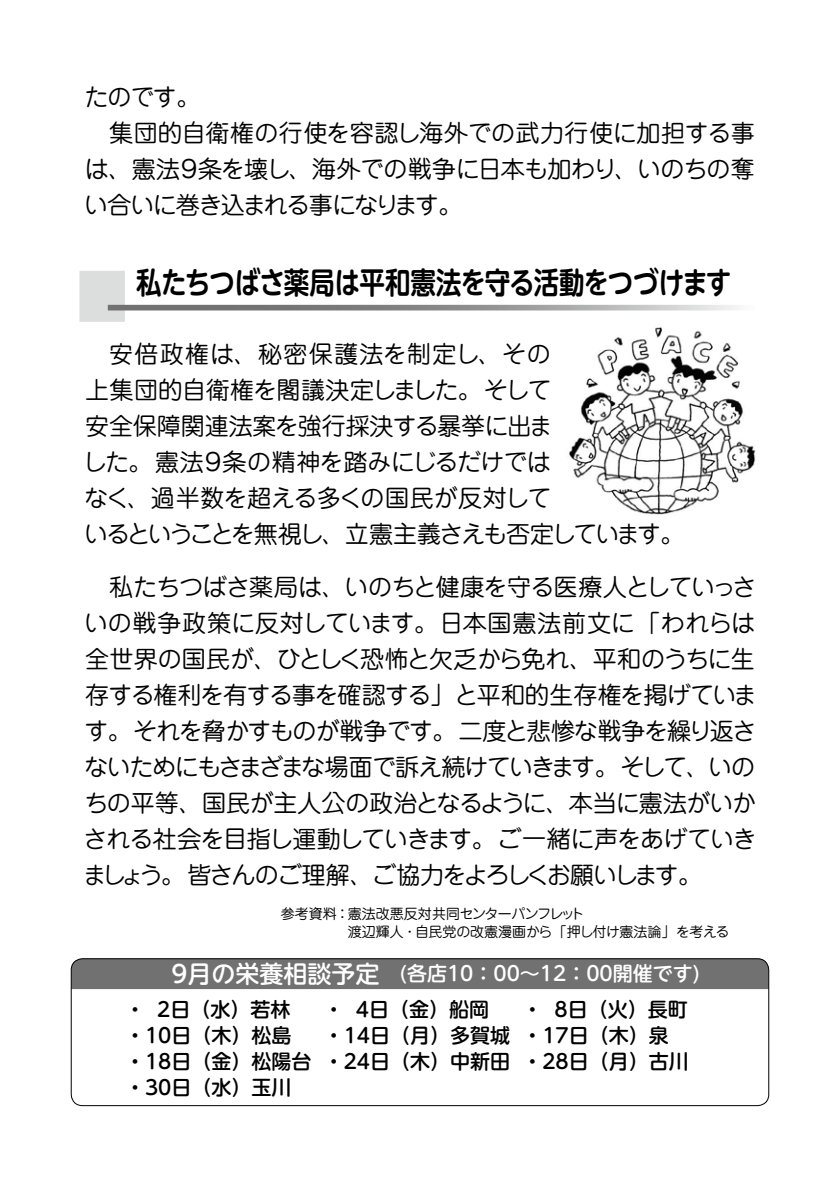
<style>
.page{position:relative;width:840px;height:1191px;background:#fff}
.page>*{position:absolute;margin:0;border:0;box-sizing:border-box;transform-origin:0 0}
.t1{font:700 30px "UD Shin M Go Pro De";letter-spacing:-.04em;color:#000;scale:.85 1}
.t2{font:24px/36px "Jun 201 Pro";letter-spacing:-.035em;color:#000}
.t3{font:24px "Jun 201 Pro";letter-spacing:.005em;color:#000}
.t4{font:24px "Jun 201 Pro";letter-spacing:-.065em;color:#000}
.t5{font:500 20px/26px "UD Shin M Go Pro";color:#000}
.t6{font:500 20px "UD Shin M Go Pro";color:#fff}
.t7{font:14px/18px "Jun 201 Pro";letter-spacing:-.01em;color:#000}
.s1{font-size:24px}
</style>
<div class="page">
<div style="left:71px;top:958px;width:697px;height:31px;background:#727171"></div>
<div style="left:71px;top:958px;width:697px;height:148px;border:1px solid #000;border-radius:11px"></div>
<div style="left:79px;top:271px;width:46px;height:51px;background:#dcdddd"></div>
<svg style="left:108px;top:305px;width:630px;height:5px;background:#959495"></svg>
<img style="left:568px;top:327px;width:188px;height:188px">
<p class="t2" style="left:84px;top:76px;width:117px">たのです。</p>
<p class="t3" style="left:109px;top:114px;width:646px">集団的自衛権の行使を容認し海外での武力行使に加担する事</p>
<p class="t2" style="left:85px;top:148px;width:671px">は、憲法９条を壊し、海外での戦争に日本も加わり、いのちの奪</p>
<p class="t4" style="left:84px;top:186px;width:379px">い合いに巻き込まれる事になります。</p>
<p class="t1" style="left:136px;top:258px;width:701px">私たちつばさ薬局は平和憲法を守る活動をつづけます</p>
<p class="t2" style="left:83px;top:333px;width:602px;text-indent:26px">安倍政権は、秘密保護法を制定し、その<br>上集団的自衛権を閣議決定しました。そして<br>安全保障関連法案を強行採決する暴挙に出ま<br>した。憲法９条の精神を踏みにじるだけでは<br>なく、過半数を超える多くの国民が反対して<br>いるということを無視し、立憲主義さえも否定しています。</p>
<p class="t2" style="left:83px;top:566px;width:675px;text-align:justify;text-indent:26px">私たちつばさ薬局は、いのちと健康を守る医療人としていっさいの戦争政策に反対しています。日本国憲法前文に「われらは全世界の国民が、ひとしく恐怖と欠乏から免れ、平和のうちに生存する権利を有する事を確認する」と平和的生存権を掲げています。それを脅かすものが戦争です。二度と悲惨な戦争を繰り返さないためにもさまざまな場面で訴え続けていきます。そして、いのちの平等、国民が主人公の政治となるように、本当に憲法がいかされる社会を目指し運動していきます。ご一緒に声をあげていきましょう。皆さんのご理解、ご協力をよろしくお願いします。</p>
<p class="t7" style="left:348px;top:903px;width:383px;text-indent:-67px">参考資料：憲法改悪反対共同センターパンフレット<br>渡辺輝人・自民党の改憲漫画から「押し付け憲法論」を考える</p>
<p class="t6" style="left:171px;top:957px;width:530px"><span class="s1">9月の栄養相談予定</span>　(各店10：00～12：00開催です)</p>
<p class="t5" style="left:125px;top:995px;width:167px">・ 2日（水）若林</p>
<p class="t5" style="left:323px;top:995px;width:167px">・ 4日（金）船岡</p>
<p class="t5" style="left:522px;top:995px;width:167px">・ 8日（火）長町</p>
<p class="t5" style="left:125px;top:1021px;width:168px">・ 10日（木）松島</p>
<p class="t5" style="left:125px;top:1021px;width:565px;text-indent:198px">・ 14日（月）多賀城 ・ 17日（木）泉・ 18日（金）松陽台 ・ 24日（木）中新田 ・ 28日（月）古川・ 30日（水）玉川</p>
</div>
